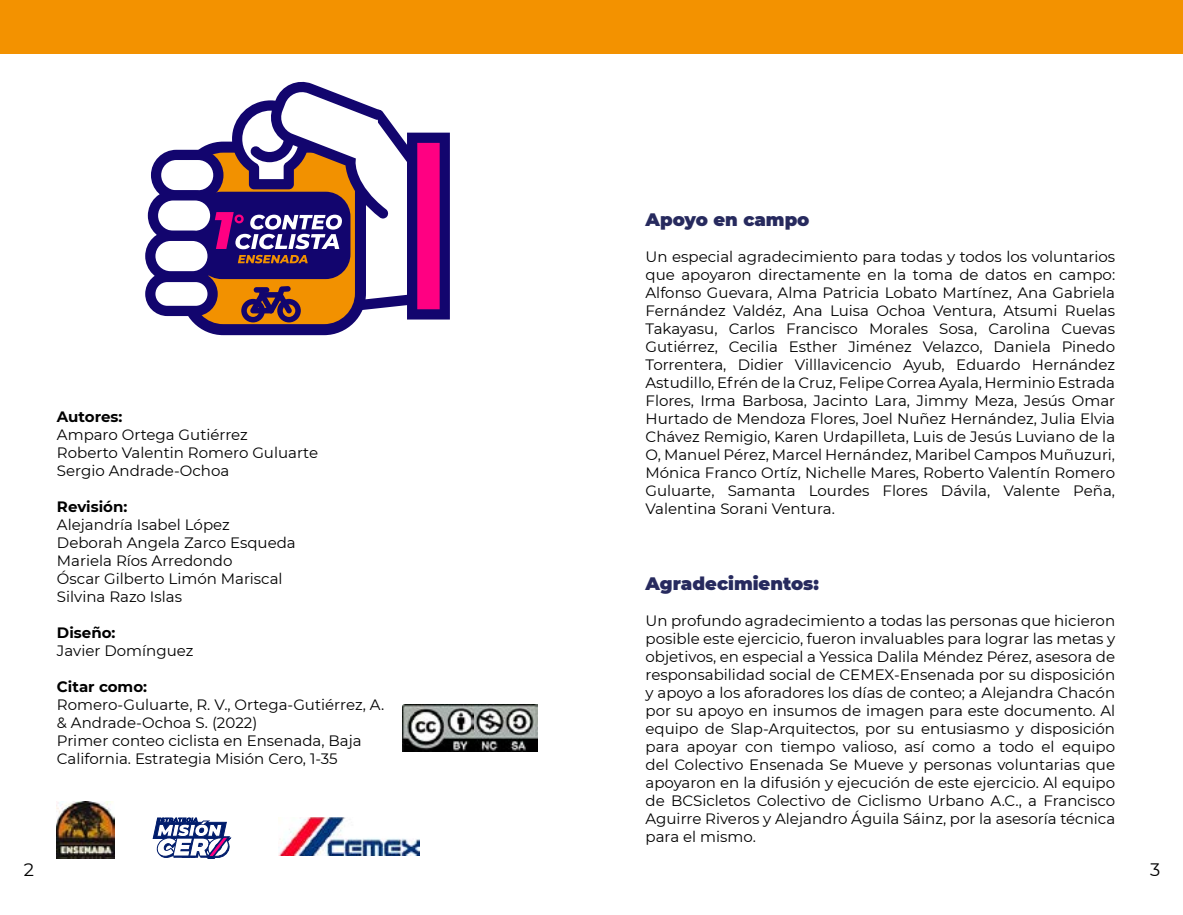
<style>
.page{position:relative;width:1183px;height:915px;background:#fff}
.page>*{position:absolute;margin:0;border:0;box-sizing:border-box;transform-origin:0 0}
.t1{font:900 18px "Montserrat";color:#272a5e}
.t2{font:18px "Montserrat";color:#000}
.t3{font:15px/18px "Montserrat";color:#000}
.t4{font:700 15px "Montserrat";color:#000}
</style>
<div class="page">
<div style="left:0;top:0;width:1182px;height:53px;background:#f39200"></div>
<img style="left:403px;top:704px;width:134px;height:47px">
<img style="left:57px;top:801px;width:58px;height:57px">
<svg style="left:152px;top:817px;width:80px;height:42px"></svg>
<img style="left:279px;top:817px;width:141px;height:38px">
<svg style="left:145px;top:81px;width:305px;height:254px"></svg>
<p class="t4" style="left:57px;top:405px;width:67px">Autores:</p>
<p class="t3" style="left:57px;top:424px;width:262px">Amparo Ortega Gutiérrez<br>Roberto Valentin Romero Guluarte<br>Sergio Andrade-Ochoa</p>
<p class="t4" style="left:57px;top:495px;width:72px">Revisión:</p>
<p class="t3" style="left:57px;top:514px;width:240px">Alejandría Isabel López<br>Deborah Angela Zarco Esqueda<br>Mariela Ríos Arredondo<br>Óscar Gilberto Limón Mariscal<br>Silvina Razo Islas</p>
<p class="t4" style="left:57px;top:621px;width:60px">Diseño:</p>
<p class="t3" style="left:57px;top:640px;width:138px">Javier Domínguez</p>
<p class="t4" style="left:57px;top:675px;width:92px">Citar como:</p>
<p class="t3" style="left:57px;top:694px;width:329px">Romero-Guluarte, R. V., Ortega-Gutiérrez, A. &amp; Andrade-Ochoa S. (2022)<br>Primer conteo ciclista en Ensenada, Baja California. Estrategia Misión Cero, 1-35</p>
<p class="t1" style="left:645px;top:206px;width:165px">Apoyo en campo</p>
<p class="t3" style="left:645px;top:247px;width:471px;text-align:justify">Un especial agradecimiento para todas y todos los voluntarios que apoyaron directamente en la toma de datos en campo:<br>Alfonso Guevara, Alma Patricia Lobato Martínez, Ana Gabriela Fernández Valdéz, Ana Luisa Ochoa Ventura, Atsumi Ruelas Takayasu, Carlos Francisco Morales Sosa, Carolina Cuevas Gutiérrez, Cecilia Esther Jiménez Velazco, Daniela Pinedo Torrentera, Didier Villlavicencio Ayub, Eduardo Hernández Astudillo, Efrén de la Cruz, Felipe Correa Ayala, Herminio Estrada Flores, Irma Barbosa, Jacinto Lara, Jimmy Meza, Jesús Omar Hurtado de Mendoza Flores, Joel Nuñez Hernández, Julia Elvia Chávez Remigio, Karen Urdapilleta, Luis de Jesús Luviano de la O, Manuel Pérez, Marcel Hernández, Maribel Campos Muñuzuri, Mónica Franco Ortíz, Nichelle Mares, Roberto Valentín Romero Guluarte, Samanta Lourdes Flores Dávila, Valente Peña, Valentina Sorani Ventura.</p>
<p class="t1" style="left:645px;top:569px;width:175px">Agradecimientos:</p>
<p class="t3" style="left:645px;top:611px;width:471px;text-align:justify">Un profundo agradecimiento a todas las personas que hicieron posible este ejercicio, fueron invaluables para lograr las metas y objetivos, en especial a Yessica Dalila Méndez Pérez, asesora de responsabilidad social de CEMEX-Ensenada por su disposición y apoyo a los aforadores los días de conteo; a Alejandra Chacón por su apoyo en insumos de imagen para este documento. Al equipo de Slap-Arquitectos, por su entusiasmo y disposición para apoyar con tiempo valioso, así como a todo el equipo del Colectivo Ensenada Se Mueve y personas voluntarias que apoyaron en la difusión y ejecución de este ejercicio. Al equipo de BCSicletos Colectivo de Ciclismo Urbano A.C., a Francisco Aguirre Riveros y Alejandro Águila Sáinz, por la asesoría técnica para el mismo.</p>
<p class="t2" style="left:24px;top:857px;width:12px">2</p>
<p class="t2" style="left:1149px;top:857px;width:12px">3</p>
</div>
